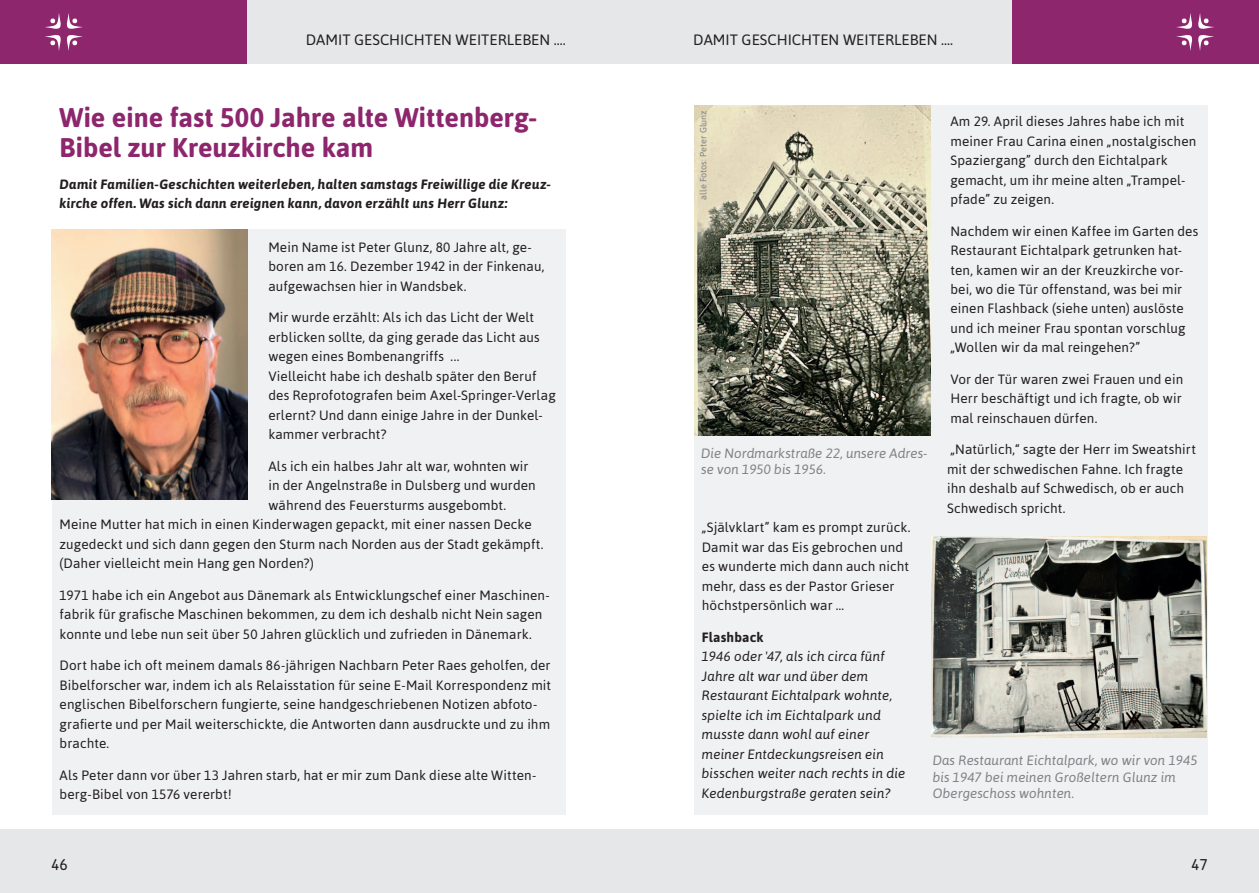
<style>
.page{position:relative;width:1259px;height:893px;background:#fff}
.page>*{position:absolute;margin:0;border:0;box-sizing:border-box;transform-origin:0 0}
.t1{font:700 27px/30px "Asap";color:#8d266d}
.t2{font:15px "Asap";color:#231f20}
.t3{font:500 15px "Chevin Std";color:#231f20}
.t4{font:13.5px/19.5px "Asap";letter-spacing:.01em;color:#231f20}
.t5{font:italic 13.5px/19.5px "Asap";letter-spacing:.01em;color:#231f20}
.t6{font:italic 13.5px/16.5px "Asap";color:#808285}
.t7{font:italic 700 13.5px/19.5px "Asap";letter-spacing:.02em;color:#231f20}
.t8{font:700 13.5px "Asap";letter-spacing:.015em;color:#231f20}
.t9{font:9px "Asap";color:#808285}
</style>
<div class="page">
<div style="left:0;top:0;width:629px;height:64px;background:#e6e7e9"></div>
<div style="left:629px;top:0;width:630px;height:64px;background:#e6e7e9"></div>
<div style="left:629px;top:829px;width:630px;height:64px;background:#e6e7e9"></div>
<div style="left:0;top:829px;width:629px;height:64px;background:#e6e7e9"></div>
<div style="left:694px;top:106px;width:514px;height:708px;background:#f0f1f2"></div>
<div style="left:52px;top:229px;width:514px;height:585px;background:#f0f1f2"></div>
<img style="left:51px;top:230px;width:196px;height:270px">
<img style="left:695px;top:106px;width:235px;height:330px">
<img style="left:931px;top:537px;width:275px;height:200px">
<div style="left:1012px;top:0;width:247px;height:64px;background:#8d266d"></div>
<svg style="left:1176px;top:13px;width:38px;height:38px"></svg>
<div style="left:0;top:0;width:247px;height:64px;background:#8d266d"></div>
<svg style="left:45px;top:13px;width:38px;height:38px"></svg>
<p class="t2" style="left:306px;top:31px;width:261px">Damit Geschichten weiterleben ....</p>
<p class="t2" style="left:693px;top:31px;width:261px">Damit Geschichten weiterleben ....</p>
<h1 class="t1" style="left:60px;top:103px;width:479px">Wie eine fast 500 Jahre alte Wittenberg-<br>Bibel zur Kreuzkirche kam</h1>
<p class="t7" style="left:60px;top:174px;width:493px">Damit Familien-Geschichten weiterleben, halten samstags Freiwillige die Kreuz&shy;kirche offen. Was sich dann ereignen kann, davon erzählt uns Herr Glunz:</p>
<p class="t4" style="left:268px;top:237px;width:278px">Mein Name ist Peter Glunz, 80 Jahre alt, ge&shy;boren am 16. Dezember 1942 in der Finkenau, aufgewachsen hier in Wandsbek.</p>
<p class="t4" style="left:268px;top:308px;width:289px">M ir wurde erzählt: Als ich das Licht der Welt erblicken sollte, da ging gerade das Licht aus wegen eines Bombenangriffs ...<br>Vielleicht habe ich deshalb später den Beruf des Reprofotografen beim Axel-Springer-Verlag erlernt? Und dann einige Jahre in der Dunkel&shy;kammer verbracht?</p>
<p class="t4" style="left:268px;top:456px;width:262px">Als ich ein halbes Jahr alt war, wohnten wir</p>
<p class="t4" style="left:268px;top:476px;width:269px">in der Angelnstraße in Dulsberg und wurden</p>
<p class="t4" style="left:268px;top:495px;width:239px">während des Feuersturms ausgebombt.</p>
<p class="t4" style="left:60px;top:515px;width:474px">Meine M utter hat mich in einen Kinderwagen gepackt, mit einer nassen Decke</p>
<p class="t4" style="left:60px;top:534px;width:485px">zugedeckt und sich dann gegen den Sturm nach Norden aus der Stadt gekämpft.</p>
<p class="t4" style="left:60px;top:554px;width:256px">(Daher vielleicht mein Hang gen Norden?)</p>
<p class="t4" style="left:60px;top:585px;width:491px">1971 habe ich ein Angebot aus Dänemark als Entwicklungschef einer Maschinen&shy;fabrik für grafische Maschinen bekommen, zu dem ich deshalb nicht Nein sagen konnte und lebe nun seit über 50 Jahren glücklich und zufrieden in Dänemark.</p>
<p class="t4" style="left:60px;top:656px;width:493px">Dort habe ich oft meinem damals 86-jährigen Nachbarn Peter Raes geholfen, der Bibelforscher war, indem ich als Relaisstation für seine E-Mail Korrespondenz mit englischen Bibelforschern fungierte, seine handgeschriebenen Notizen abfoto&shy;grafierte und per Mail weiterschickte, die Antworten dann ausdruckte und zu ihm brachte.</p>
<p class="t4" style="left:60px;top:765px;width:478px">Als Peter dann vor über 13 Jahren starb, hat er mir zum Dank diese alte Witten&shy;berg-Bibel von 1576 vererbt!</p>
<p class="t9" style="left:698px;top:200px;width:91px;rotate:-90deg">alle Fotos: Peter Glunz</p>
<p class="t6" style="left:701px;top:445px;width:228px">Die Nordmarkstraße 22, unsere Adres&shy;se von 1950 bis 1956.</p>
<p class="t4" style="left:950px;top:111px;width:247px">Am 29. April dieses Jahres habe ich mit meiner Frau Carina einen „nostalgischen Spaziergang” durch den Eichtalpark gemacht, um ihr meine alten „Trampel&shy;pfade” zu zeigen.</p>
<p class="t4" style="left:950px;top:221px;width:249px">Nachdem wir einen Kaffee im Garten des Restaurant Eichtalpark getrunken hat&shy;ten, kamen wir an der Kreuzkirche vor&shy;bei, wo die Tür offenstand, was bei mir einen Flashback (siehe unten) auslöste und ich meiner Frau spontan vorschlug „Wollen wir da mal reingehen?”</p>
<p class="t4" style="left:950px;top:369px;width:234px;text-align:justify">Vor der Tür waren zwei Frauen und ein H err beschäftigt und ich fragte, ob wir mal reinschauen dürfen.</p>
<p class="t4" style="left:947px;top:440px;width:250px">„Natürlich,“ sagte der H err im Sweatshirt mit der schwedischen Fahne. I ch fragte ihn deshalb auf Schwedisch, ob er auch Schwedisch spricht.</p>
<p class="t4" style="left:702px;top:518px;width:210px">„Självklart” kam es prompt zurück.<br>Damit war das Eis gebrochen und es wunderte mich dann auch nicht mehr, dass es der Pastor Grieser höchstpersönlich war …</p>
<p class="t8" style="left:702px;top:629px;width:63px">Flashback</p>
<p class="t5" style="left:702px;top:647px;width:205px">1946 oder '47, als ich circa fünf<br>Jahre alt war und über dem<br>Restaurant Eichtalpark wohnte, spielte ich im Eichtalpark und musste dann wohl auf einer meiner Entdeckungsreisen ein bisschen weiter nach rechts in die<br>Kedenburgstraße geraten sein?</p>
<p class="t6" style="left:933px;top:752px;width:266px">Das Restaurant Eichtalpark, wo wir von 1945 bis 1947 bei meinen Großeltern Glunz im<br>Obergeschoss wohnten.</p>
<p class="t3" style="left:51px;top:855px;width:18px">46</p>
<p class="t3" style="left:1191px;top:855px;width:18px">47</p>
</div>
